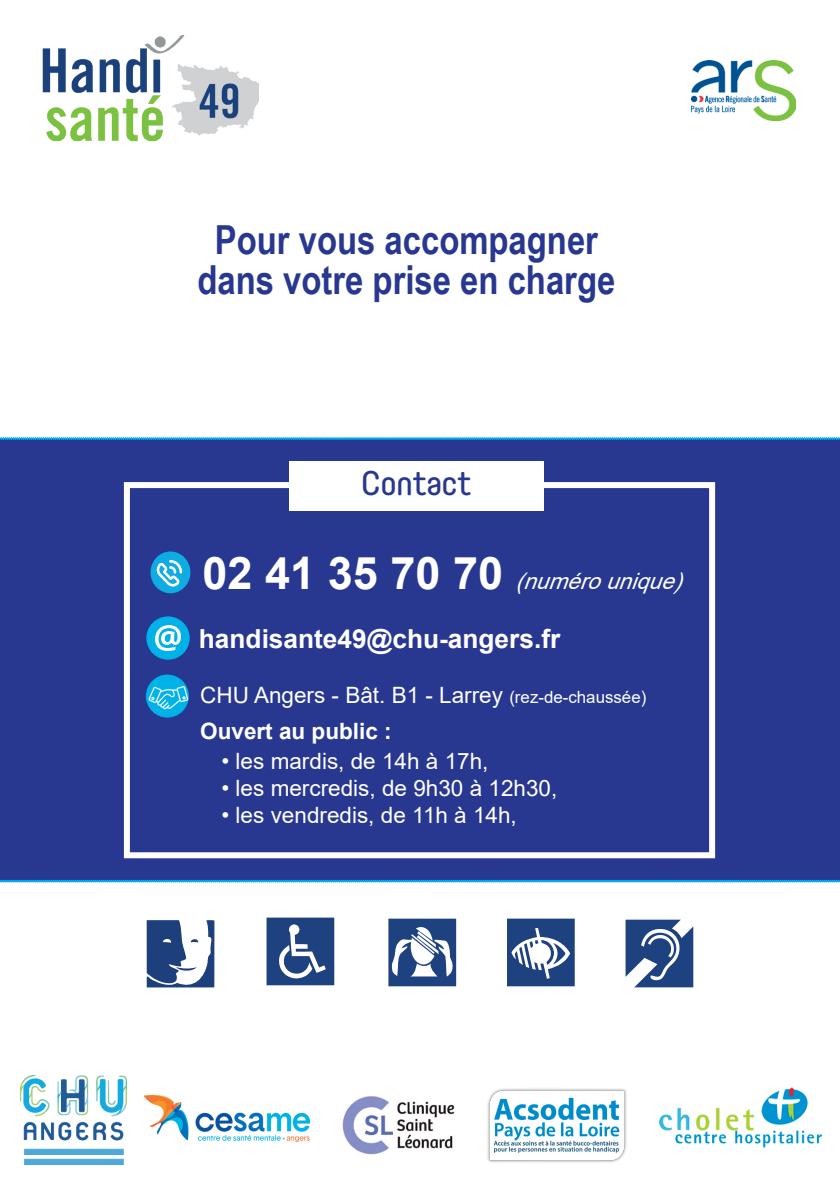
<style>
.page{position:relative;width:840px;height:1191px;background:#fff}
.page>*{position:absolute;margin:0;border:0;box-sizing:border-box;transform-origin:0 0}
.t1{font:700 40px/40px "Arial Narrow";color:#283890;text-align:center}
.t2{font:34px "Core Mellow 45";letter-spacing:-.02em;color:#283890}
.t3{font:700 26.2px "Arial";color:#fff}
.t4{font:22.4px/35.6px "Arial";color:#fff}
.t5{font:italic 22.4px "Arial";color:#fff}
.s1{font-weight:700;font-style:normal;font-size:45px}
.s2{font-size:16.8px}
.s3{font-weight:700}
</style>
<div class="page">
<div style="left:0;top:438px;width:839px;height:443px;background:#283890"></div>
<svg style="left:0;top:880px;width:839px;height:2px;background:#02a7e9"></svg>
<svg style="left:0;top:437px;width:840px;height:2px;background:#38bff2"></svg>
<img style="left:42px;top:35px;width:216px;height:107px">
<img style="left:691px;top:60px;width:104px;height:60px">
<img style="left:20px;top:1075px;width:106px;height:89px">
<img style="left:342px;top:1096px;width:113px;height:59px">
<img style="left:487px;top:1088px;width:140px;height:75px">
<img style="left:659px;top:1087px;width:162px;height:60px">
<img style="left:144px;top:1096px;width:165px;height:45px">
<div style="left:124px;top:482px;width:590px;height:376px;border:6px solid #fff"></div>
<div style="left:289px;top:461px;width:255px;height:49px;background:#fff"></div>
<svg style="left:146px;top:616px;width:43px;height:43px"></svg>
<svg style="left:150px;top:551px;width:40px;height:42px"></svg>
<img style="left:145px;top:674px;width:44px;height:44px">
<svg style="left:147px;top:920px;width:67px;height:68px"></svg>
<svg style="left:266px;top:917px;width:68px;height:68px;background:#436094"></svg>
<svg style="left:388px;top:918px;width:68px;height:68px"></svg>
<svg style="left:507px;top:918px;width:67px;height:68px"></svg>
<svg style="left:625px;top:919px;width:68px;height:68px"></svg>
<h1 class="t1" style="left:197px;top:218px;width:419px">Pour vous accompagner dans votre prise en charge</h1>
<h2 class="t2" style="left:360px;top:457px;width:112px">Contact</h2>
<p class="t5" style="left:202px;top:566px;width:490px"><span class="s1">0 2 4 1 3 5 7 0 7 0</span> (numérounique)</p>
<p class="t3" style="left:199px;top:621px;width:363px">handisante49@chu-angers.fr</p>
<p class="t4" style="left:200px;top:677px;width:447px">CHU Angers - Bât. B1 - Larrey <span class="s2">(rez-de-chaussée)<br></span><span class="s3">Ouvert au public :</span></p>
<p class="t4" style="left:221px;top:742px;width:268px">• les mardis, de 14h à 17h,</p>
<p class="t4" style="left:221px;top:769px;width:337px">• les mercredis, de 9h30 à 12h30,</p>
<p class="t4" style="left:221px;top:796px;width:297px">• les vendredis, de 11h à 14h,</p>
</div>
